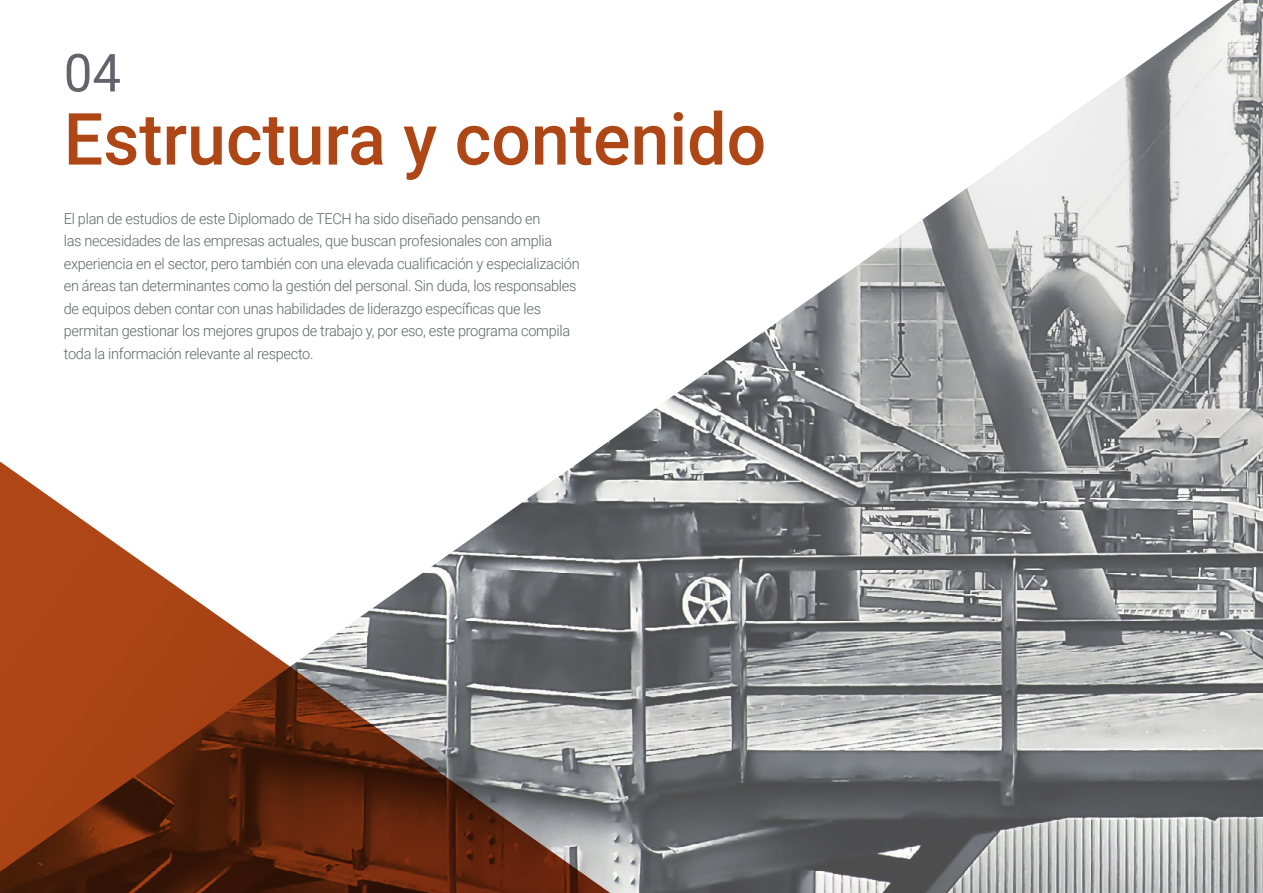
<style>
.page{position:relative;width:1263px;height:893px;background:#fff}
.page>*{position:absolute;margin:0;border:0;box-sizing:border-box;transform-origin:0 0}
.t1{font:500 72px "Roboto";color:#ae4615}
.t2{font:52.5px "Roboto";color:#61646a}
.t3{font:300 15px/22.5px "Roboto";letter-spacing:-.02em;color:#61646a}
</style>
<div class="page">
<img style="left:602px;top:0;width:661px;height:893px">
<svg style="left:0;top:446px;width:640px;height:447px"></svg>
<h2 class="t2" style="left:64px;top:36px;width:59px">04</h2>
<h1 class="t1" style="left:64px;top:89px;width:704px">Estructura y contenido</h1>
<p class="t3" style="left:64px;top:207px;width:517px">El plan de estudios de este Diplomado de TECH ha sido diseñado pensando en<br>las necesidades de las empresas actuales, que buscan profesionales con amplia experiencia en el sector, pero también con una elevada cualificación y especialización en áreas tan determinantes como la gestión del personal. Sin duda, los responsables de equipos deben contar con unas habilidades de liderazgo específicas que les permitan gestionar los mejores grupos de trabajo y, por eso, este programa compila toda la información relevante al respecto.</p>
</div>
